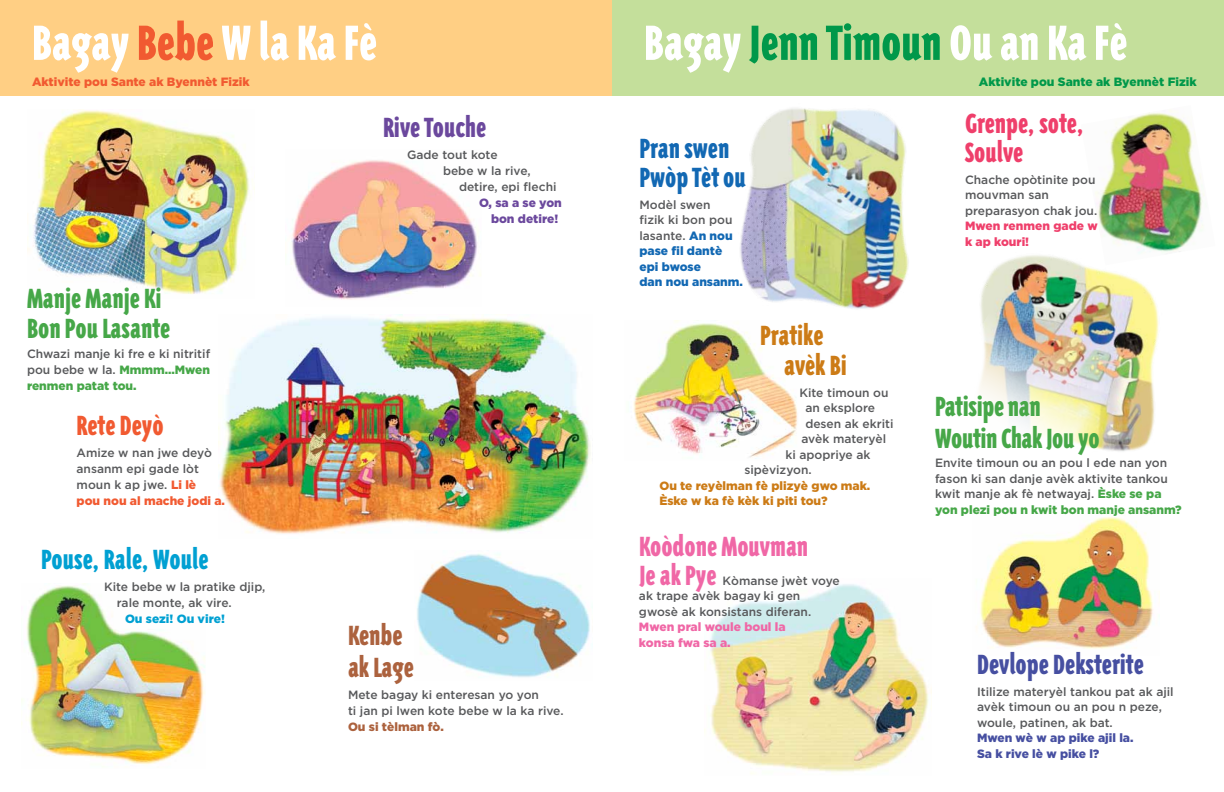
<style>
.page{position:relative;width:1224px;height:792px;background:#fff}
.page>*{position:absolute;margin:0;border:0;box-sizing:border-box;transform-origin:0 0}
.t1{font:900 57px "Triplex Cond";color:#fff}
.t2{font:900 32px/30px "Triplex Cond";letter-spacing:-.01em;color:#46a748}
.t3{font:900 32px/29px "Triplex Cond";color:#f067a6}
.t4{font:900 32px/29px "Triplex Cond";color:#ef3f6b}
.t5{font:900 32px "Triplex Cond";color:#464fa1}
.t6{font:900 32px/29px "Triplex Cond";color:#1268b3}
.t7{font:900 32px "Triplex Cond";color:#00a0d2}
.t8{font:900 32px/30px "Triplex Cond";color:#cc7b16}
.t9{font:900 32px/32px "Triplex Cond";color:#ac623e}
.t10{font:900 32px "Triplex Cond";color:#6b489d}
.t11{font:900 32px "Triplex Cond";color:#f15a31}
.t12{font:500 12px/15.5px "Gotham";color:#58595b}
.t13{font:900 12px/15.5px "Gotham";color:#1268b3}
.t14{font:900 12px/15.5px "Gotham";color:#cc7b16}
.t15{font:900 12px/15.5px "Gotham";color:#464fa1}
.t16{font:900 12px/15.5px "Gotham";color:#f067a6}
.t17{font:900 12px "Gotham";color:#f15a31}
.t18{font:900 12px "Gotham";color:#00984a}
.t19{font:900 12px/15.5px "Gotham";color:#ef3f6b}
.t20{font:900 12px/16px "Gotham";color:#6b489d}
.t21{font:900 12px "Gotham";color:#00a0d2}
.t22{font:900 12px "Gotham";color:#ac623e}
.s1{color:#f15a31}
.s2{color:#00984a}
.s3{font-weight:900;color:#46a748}
.s4{font-weight:900;color:#f15a31}
.s5{font-weight:500;color:#58595b}
</style>
<div class="page">
<img style="left:1095px;top:110px;width:110px;height:142px">
<img style="left:218px;top:314px;width:373px;height:220px">
<img style="left:27px;top:110px;width:228px;height:184px">
<img style="left:417px;top:553px;width:173px;height:125px">
<img style="left:21px;top:585px;width:184px;height:180px">
<div style="left:0;top:0;width:612px;height:96px;background:#ffcf84"></div>
<div style="left:612px;top:0;width:612px;height:96px;background:#c4df9b"></div>
<img style="left:291px;top:160px;width:190px;height:140px">
<img style="left:633px;top:320px;width:165px;height:139px">
<img style="left:976px;top:512px;width:184px;height:137px">
<img style="left:704px;top:584px;width:225px;height:190px">
<img style="left:730px;top:108px;width:179px;height:217px">
<img style="left:980px;top:241px;width:193px;height:70px">
<img style="left:980px;top:311px;width:179px;height:199px">
<h1 class="t1" style="left:32px;top:16px;width:347px">Bagay<span class="s1">Bebe</span> W la Ka Fè</h1>
<h1 class="t1" style="left:644px;top:16px;width:485px">Bagay<span class="s2">Jenn Timoun</span> Ou an Ka Fè</h1>
<p class="t17" style="left:32px;top:75px;width:219px">Aktivite pou Sante ak Byennèt Fizik</p>
<p class="t18" style="left:979px;top:75px;width:219px">Aktivite pou Sante ak Byennèt Fizik</p>
<h2 class="t2" style="left:27px;top:284px;width:145px">Manje Manje Ki<br>Bon Pou Lasante</h2>
<p class="t12" style="left:27px;top:345px;width:185px;line-height:16px;text-align:justify">Chwazi manje ki fre e ki nitritif pou bebe w la. <span class="s3">Mmmm…Mwen renmen patat tou.</span></p>
<h2 class="t11" style="left:77px;top:410px;width:89px">Rete Deyò</h2>
<p class="t12" style="left:77px;top:444px;width:150px;line-height:16px">Amize w nan jwe deyò ansanm epi gade lòt moun k ap jwe. <span class="s4">Li lè<br>pou nou al mache jodi a.</span></p>
<h2 class="t7" style="left:41px;top:544px;width:169px">Pouse, Rale, Woule</h2>
<p class="t12" style="left:117px;top:579px;width:150px;line-height:16px;text-indent:-13px">Kite bebe w la pratike djip, rale monte, ak vire.</p>
<p class="t21" style="left:125px;top:612px;width:101px">Ou sezi! Ou vire!</p>
<h2 class="t10" style="left:383px;top:113px;width:105px">Rive Touche</h2>
<p class="t12" style="left:407px;top:147px;width:92px">Gade tout kote</p>
<p class="t12" style="left:443px;top:163px;width:89px">bebe w la rive,</p>
<p class="t12" style="left:459px;top:179px;width:99px">detire, epi flechi</p>
<p class="t20" style="left:491px;top:195px;width:72px;text-indent:-12px">O, sa a se yon bon detire!</p>
<h2 class="t9" style="left:348px;top:620px;width:67px">Kenbe ak Lage</h2>
<p class="t12" style="left:348px;top:686px;width:217px;line-height:16px">Mete bagay ki enteresan yo yon<br>ti jan pi lwen kote bebe w la ka rive.</p>
<p class="t22" style="left:348px;top:719px;width:97px">Ou si tèlman fò.</p>
<h2 class="t6" style="left:640px;top:135px;width:108px">Pran swen<br>Pwòp Tèt ou</h2>
<p class="t13" style="left:640px;top:197px;width:105px"><span class="s5">Modèl swen<br>fizik ki bon pou lasante.</span> An nou pase fil dantè epi bwose<br>dan nou ansanm.</p>
<h2 class="t8" style="left:784px;top:321px;width:64px;text-indent:-24px">Pratike avèk Bi</h2>
<p class="t12" style="left:799px;top:384px;width:91px">Kite timoun ou</p>
<p class="t12" style="left:805px;top:400px;width:71px">an eksplore</p>
<p class="t12" style="left:805px;top:415px;width:90px">desen ak ekriti</p>
<p class="t12" style="left:801px;top:431px;width:86px">avèk materyèl</p>
<p class="t12" style="left:785px;top:446px;width:87px">ki apopriye ak</p>
<p class="t12" style="left:744px;top:462px;width:69px">sipèvizyon.</p>
<p class="t14" style="left:659px;top:477px;width:213px">Ou te reyèlman fè plizyè gwo mak.<br>Èske w ka fè kèk ki piti tou?</p>
<h2 class="t3" style="left:639px;top:532px;width:171px">Koòdone Mouvman<br>Je ak Pye</h2>
<p class="t12" style="left:639px;top:572px;width:202px;text-indent:84px">Kòmanse jwèt voye ak trape avèk bagay ki gen gwosè ak konsistans diferan.</p>
<p class="t16" style="left:639px;top:619px;width:148px">Mwen pral woule boul la konsa fwa sa a.</p>
<h2 class="t4" style="left:965px;top:110px;width:120px">Grenpe, sote,<br>Soulve</h2>
<p class="t12" style="left:965px;top:172px;width:134px">Chache opòtinite pou mouvman san preparasyon chak jou.</p>
<p class="t19" style="left:965px;top:218px;width:134px">Mwen renmen gade w k ap kouri!</p>
<h2 class="t2" style="left:935px;top:391px;width:166px;line-height:32px">Patisipe nan<br>Woutin Chak Jou yo</h2>
<p class="t12" style="left:935px;top:455px;width:248px">Envite timoun ou an pou l ede nan yon fason ki san danje avèk aktivite tankou kwit manje ak fè netwayaj. <span class="s3">Èske se pa yon plezi pou n kwit bon manje ansanm?</span></p>
<h2 class="t5" style="left:977px;top:649px;width:168px">Devlope Deksterite</h2>
<p class="t12" style="left:977px;top:683px;width:198px">Itilize materyèl tankou pat ak ajil avèk timoun ou an pou n peze, woule, patinen, ak bat.</p>
<p class="t15" style="left:977px;top:730px;width:158px">Mwen wè w ap pike ajil la.<br>Sa k rive lè w pike l?</p>
</div>
